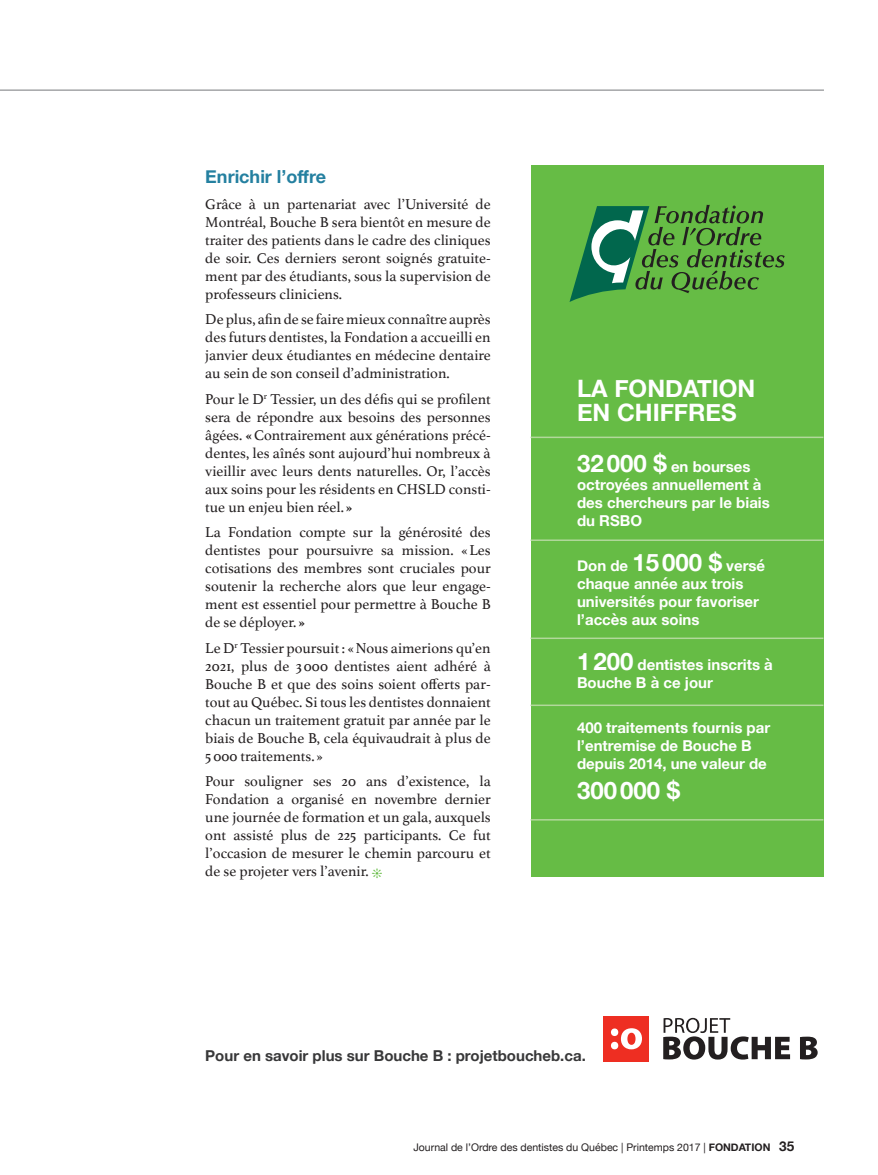
<style>
.page{position:relative;width:878px;height:1175px;background:#fff}
.page>*{position:absolute;margin:0;border:0;box-sizing:border-box;transform-origin:0 0}
.t1{font:700 24px/24px "Helvetica Neue";color:#fff}
.t2{font:700 18px "Helvetica Neue";color:#2480a0}
.t3{font:15px/18px "Athelas";color:#231f20;text-align:justify}
.t4{font:700 15px/18px "Helvetica Neue";color:#fff}
.t5{font:700 15px "Helvetica Neue";color:#383839}
.t6{font:10.5px "Helvetica Neue";color:#231f20}
.s1{font-weight:700}
.s2{font-size:24px}
.s3{font-weight:700;font-size:13.5px}
</style>
<div class="page">
<hr style="left:0;top:90px;width:824px;height:1px;background:#76787b">
<div style="left:530px;top:165px;width:293px;height:711px;background:#66bc45"></div>
<svg style="left:569px;top:205px;width:215px;height:97px"></svg>
<hr style="left:530px;top:539px;width:293px;height:2px;background:#b2d89b">
<hr style="left:530px;top:637px;width:293px;height:2px;background:#b2d89b">
<hr style="left:530px;top:704px;width:293px;height:2px;background:#b2d89b">
<hr style="left:530px;top:436px;width:293px;height:2px;background:#b2d89b">
<hr style="left:530px;top:819px;width:293px;height:1px;background:#b2d89b">
<svg style="left:800px;top:1036px;width:17px;height:23px"></svg>
<div style="left:603px;top:1016px;width:46px;height:45px;background:#ee2e22"></div>
<svg style="left:611px;top:1028px;width:31px;height:21px"></svg>
<svg style="left:663px;top:1017px;width:127px;height:42px"></svg>
<p class="t2" style="left:205px;top:162px;width:122px">Enrichir l’offre</p>
<p class="t3" style="left:205px;top:194px;width:287px">Grâce à un partenariat avec l’Université de Montréal, Bouche B sera bientôt en mesure de traiter des patients dans le cadre des cliniques de soir. Ces derniers seront soignés gratuite&shy;ment par des étudiants, sous la supervision de professeurs cliniciens.</p>
<p class="t3" style="left:205px;top:310px;width:287px">De plus, afin de se faire mieux connaître auprès des futurs dentistes, la Fondation a accueilli en janvier deux étudiantes en médecine dentaire au sein de son conseil d’administration.</p>
<p class="t3" style="left:205px;top:389px;width:287px">Pour le D<sup>r</sup> Tessier, un des défis qui se profilent sera de répondre aux besoins des personnes âgées. <span class="s1">«</span>Contrairement aux générations précé&shy;dentes, les aînés sont aujourd’hui nombreux à vieillir avec leurs dents naturelles. Or, l’accès aux soins pour les résidents en CHSLD consti&shy;tue un enjeu bien réel. <span class="s1">»</span></p>
<p class="t3" style="left:205px;top:523px;width:287px">La Fondation compte sur la générosité des dentistes pour poursuivre sa mission. «Les cotisations des membres sont cruciales pour soutenir la recherche alors que leur engage&shy;ment est essentiel pour permettre à Bouche B de se déployer. <span class="s1">»</span></p>
<p class="t3" style="left:205px;top:638px;width:287px">Le D<sup>r</sup> Tessier poursuit : «Nous aimerions qu’en 2021, plus de 3000 dentistes aient adhéré à Bouche B et que des soins soient offerts par&shy;tout au Québec. Si tous les dentistes donnaient chacun un traitement gratuit par année par le biais de Bouche B, cela équivaudrait à plus de 5000 traitements. »</p>
<p class="t3" style="left:205px;top:772px;width:287px">Pour souligner ses 20 ans d’existence, la Fondation a organisé en novembre dernier une journée de formation et un gala, auxquels ont assisté plus de 225 participants. Ce fut l’occasion de mesurer le chemin parcouru et de se projeter vers l’avenir.</p>
<h1 class="t1" style="left:577px;top:377px;width:180px">LA FONDATION<br>EN CHIFFRES</h1>
<p class="t4" style="left:577px;top:458px;width:194px"><span class="s2">32000 $</span> en bourses octroyées annuellement à des chercheurs par le biais du RSBO</p>
<p class="t4" style="left:577px;top:557px;width:190px">Don de <span class="s2">15000 $</span> versé chaque année aux trois universités pour favoriser l’accès aux soins</p>
<p class="t4" style="left:577px;top:656px;width:197px"><span class="s2">1200</span> dentistes inscrits à<br>Bouche B à ce jour</p>
<p class="t4" style="left:577px;top:719px;width:195px">400 traitements fournis par l’entremise de Bouche B depuis 2014, une valeur de</p>
<h1 class="t1" style="left:577px;top:779px;width:105px">300000 $</h1>
<p class="t5" style="left:205px;top:1043px;width:382px">Pour en savoir plus sur Bouche B : projetboucheb.ca.</p>
<p class="t6" style="left:413px;top:1139px;width:382px">Journal de l’Ordre des dentistes du Québec | Printemps 2017 | <span class="s1">FONDATION</span> <span class="s3">35</span></p>
</div>
